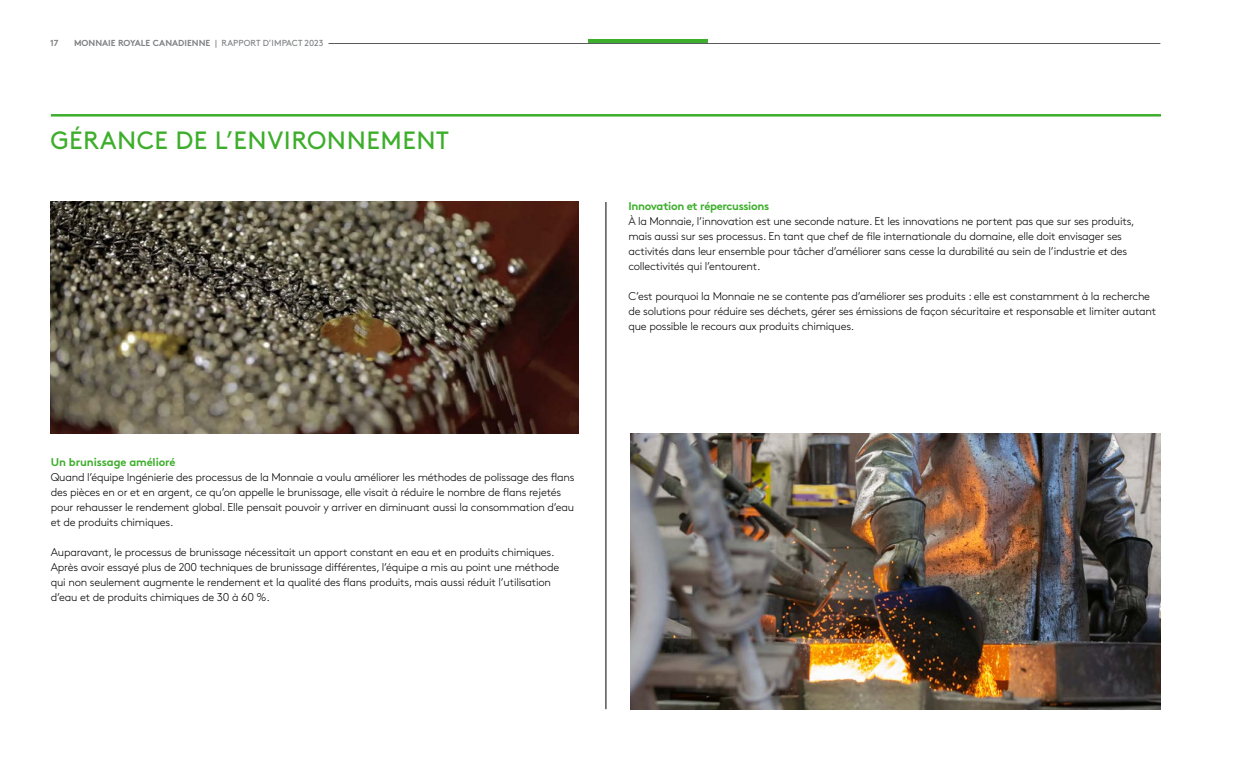
<style>
.page{position:relative;width:1260px;height:765px;background:#fff}
.page>*{position:absolute;margin:0;border:0;box-sizing:border-box;transform-origin:0 0}
.t1{font:25px "Brown Pro";letter-spacing:.02em;color:#3dae2b}
.t2{font:300 11.25px/15px "Brown Pro";letter-spacing:-.02em;color:#000}
.t3{font:700 11.25px "Brown Pro";letter-spacing:-.03em;color:#3dae2b}
.t4{font:700 11.25px "Brown Pro";letter-spacing:-.01em;color:#3dae2b}
.t5{font:700 8.75px "Brown Pro";color:#808285}
.s1{font-weight:400}
.s2{font-style:italic}
</style>
<div class="page">
<hr style="left:328px;top:43px;width:832px;height:1px;background:#58595b">
<hr style="left:606px;top:202px;width:1px;height:507px;background:#000">
<img style="left:50px;top:202px;width:529px;height:232px">
<img style="left:630px;top:434px;width:531px;height:276px">
<hr style="left:51px;top:114px;width:1110px;height:3px;background:#3dae2b">
<hr style="left:588px;top:39px;width:119px;height:4px;background:#3dae2b">
<p class="t5" style="left:50px;top:36px;width:10px">17</p>
<p class="t5" style="left:74px;top:36px;width:251px">MONNAIE ROYALE CANADIENNE <span class="s1">| RAPPORT D’IMPACT 2023</span></p>
<h1 class="t1" style="left:50px;top:121px;width:400px">GÉRANCE DE L’ENVIRONNEMENT</h1>
<p class="t4" style="left:51px;top:453px;width:126px">Un brunissage amélioré</p>
<p class="t2" style="left:51px;top:469px;width:525px">Quand l’équipe Ingénierie des processus de la Monnaie a voulu améliorer les méthodes de polissage des flans des pièces en or et en argent, ce qu’on appelle le brunissage, elle visait à réduire le nombre de flans rejetés pour rehausser le rendement global. Elle pensait pouvoir y arriver en diminuant aussi la consommation d’eau et de produits chimiques.</p>
<p class="t2" style="left:51px;top:544px;width:510px">Auparavant, le processus de brunissage nécessitait un apport constant en eau et en produits chimiques.<br>Après avoir essayé plus de 200 techniques de brunissage différentes, l’équipe a mis au point une méthode qui non seulement augmente le rendement et la qualité des flans produits, mais aussi réduit l’utilisation d’eau et de produits chimiques de 30 à 60 %.</p>
<p class="t3" style="left:628px;top:197px;width:142px">Innovation et répercussions</p>
<p class="t2" style="left:628px;top:213px;width:508px">À la Monnaie, l’innovation est une seconde nature. Et les innovations ne portent pas que sur ses produits, mais aussi sur ses processus. En tant que chef de file internationale du domaine, elle doit envisager ses activités dans leur ensemble pour tâcher d’améliorer sans cesse la durabilité au sein de l’industrie <span class="s2">et</span> des collectivités qui l’entourent.</p>
<p class="t2" style="left:628px;top:288px;width:529px">C’est pourquoi la Monnaie ne se contente pas d’améliorer ses produits : elle est constamment à la recherche de solutions pour réduire ses déchets, gérer ses émissions de façon sécuritaire et responsable et limiter autant que possible le recours aux produits chimiques.</p>
</div>
